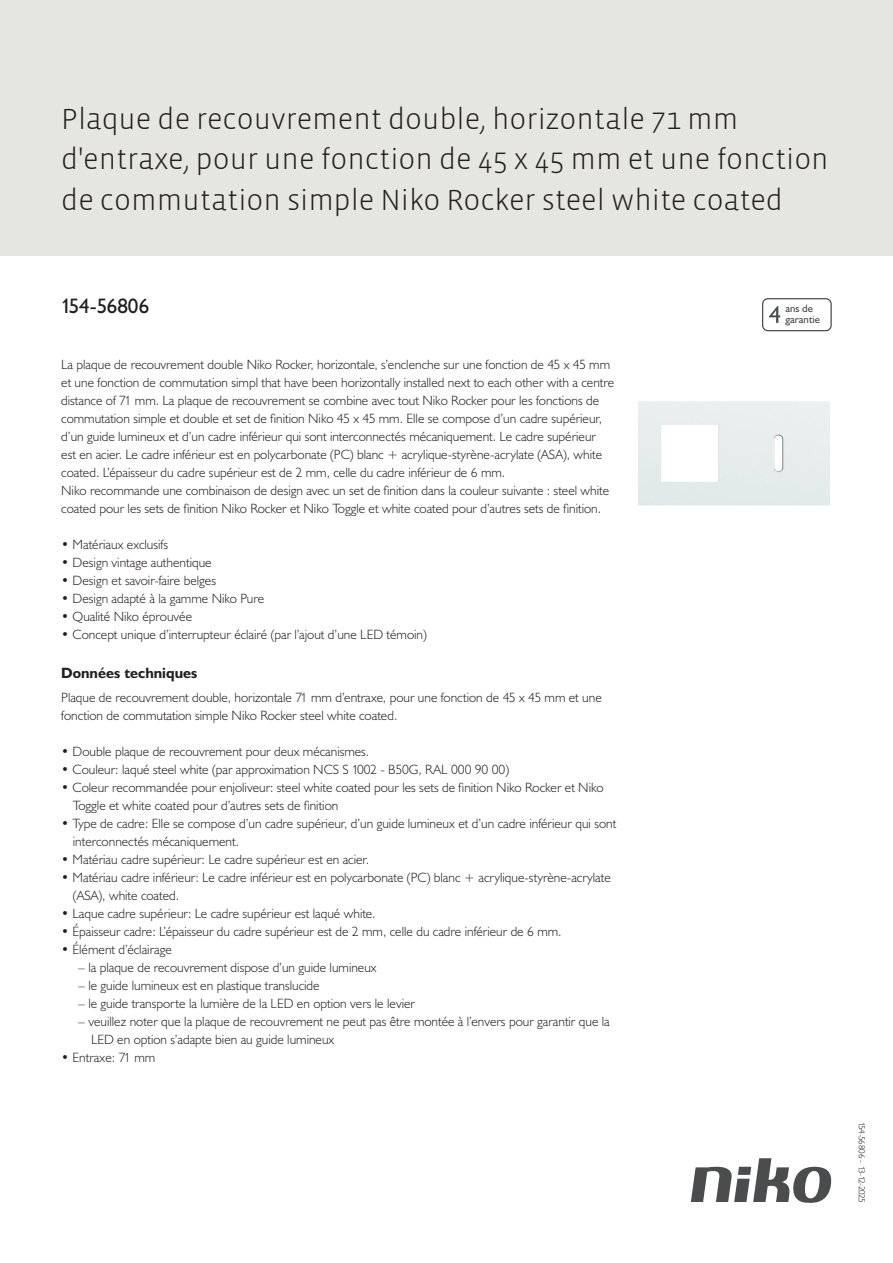
<style>
.page{position:relative;width:893px;height:1263px;background:#fff}
.page>*{position:absolute;margin:0;border:0;box-sizing:border-box;transform-origin:0 0}
.Title_datasheets{font:300 30px/40.8px "Vista Sans";color:#231f20}
.Article_number{font:21px "Humanist 521 BT";letter-spacing:-.01em;color:#231f20}
.Titles_parts{font:700 15px "Humanist 521 BT";color:#231f20}
.Platte_tekst_CAB{font:300 13.5px/18px "Humanist 521 BT";color:#231f20}
.USP_Bullets{font:300 13.5px/18px "Humanist 521 BT";color:#231f20}
.USP_Bullets_level_2{font:300 13.5px/18px "Humanist 521 BT";color:#231f20}
.t1{font:10.8px/10.8px "Humanist 521 BT";color:#4b4c4d}
.Revision{font:300 9px "Humanist 521 BT";letter-spacing:-.03em;color:#231f20}
</style>
<div class="page">
<svg style="left:691px;top:1158px;width:141px;height:45px"></svg>
<div style="left:0;top:0;width:893px;height:255px;background:#e6e6e0"></div>
<svg style="left:762px;top:298px;width:70px;height:33px"></svg>
<img style="left:638px;top:401px;width:192px;height:105px">
<p class="Title_datasheets" style="left:61px;top:99px;width:769px">Plaque de recouvrement double, horizontale 71 mm d'entraxe, pour une fonction de 45 x 45 mm et une fonction de commutation simple Niko Rocker steel white coated</p>
<p class="Article_number" style="left:61px;top:293px;width:90px">154-56806</p>
<p class="t1" style="left:785px;top:303px;width:36px">ans de garantie</p>
<p class="Platte_tekst_CAB" style="left:61px;top:355px;width:554px">La plaque de recouvrement double Niko Rocker, horizontale, s’enclenche sur une fonction de 45 x 45 mm et une fonction de commutation simpl that have been horizontally installed next to each other with a centre distance of 71 mm. La plaque de recouvrement se combine avec tout Niko Rocker pour les fonctions de commutation simple et double et set de finition Niko 45 x 45 mm. Elle se compose d’un cadre supérieur, d’un guide lumineux et d’un cadre inférieur qui sont interconnectés mécaniquement. Le cadre supérieur<br>est en acier. Le cadre inférieur est en polycarbonate (PC) blanc + acrylique-styrène-acrylate (ASA), white coated. L’épaisseur du cadre supérieur est de 2 mm, celle du cadre inférieur de 6 mm.<br>Niko recommande une combinaison de design avec un set de finition dans la couleur suivante : steel white coated pour les sets de finition Niko Rocker et Niko Toggle et white coated pour d’autres sets de finition.</p>
<p class="USP_Bullets" style="left:61px;top:535px;width:108px">• Matériaux exclusifs</p>
<p class="USP_Bullets" style="left:61px;top:553px;width:152px">• Design vintage authentique</p>
<p class="USP_Bullets" style="left:61px;top:571px;width:156px">• Design et savoir-faire belges</p>
<p class="USP_Bullets" style="left:61px;top:589px;width:204px">• Design adapté à la gamme Niko Pure</p>
<p class="USP_Bullets" style="left:61px;top:607px;width:132px">• Qualité Niko éprouvée</p>
<p class="USP_Bullets" style="left:61px;top:625px;width:367px">• Concept unique d’interrupteur éclairé (par l’ajout d’une LED témoin)</p>
<p class="Titles_parts" style="left:61px;top:663px;width:138px">Données techniques</p>
<p class="Platte_tekst_CAB" style="left:61px;top:688px;width:542px">Plaque de recouvrement double, horizontale 71 mm d’entraxe, pour une fonction de 45 x 45 mm et une fonction de commutation simple Niko Rocker steel white coated.</p>
<p class="USP_Bullets" style="left:61px;top:742px;width:310px">• Double plaque de recouvrement pour deux mécanismes.</p>
<p class="USP_Bullets" style="left:61px;top:760px;width:449px">• Couleur: laqué steel white (par approximation NCS S 1002 - B50G, RAL 000 90 00)</p>
<p class="USP_Bullets" style="left:73px;top:778px;width:532px;text-indent:-12px">• Coleur recommandée pour enjoliveur: steel white coated pour les sets de finition Niko Rocker et Niko<br>Toggle et white coated pour d’autres sets de finition</p>
<p class="USP_Bullets" style="left:73px;top:814px;width:545px;text-indent:-12px">• Type de cadre: Elle se compose d’un cadre supérieur, d’un guide lumineux et d’un cadre inférieur qui sont interconnectés mécaniquement.</p>
<p class="USP_Bullets" style="left:61px;top:850px;width:309px">• Matériau cadre supérieur: Le cadre supérieur est en acier.</p>
<p class="USP_Bullets" style="left:73px;top:868px;width:539px;text-indent:-12px">• Matériau cadre inférieur: Le cadre inférieur est en polycarbonate (PC) blanc + acrylique-styrène-acrylate (ASA), white coated.</p>
<p class="USP_Bullets" style="left:61px;top:904px;width:316px">• Laque cadre supérieur: Le cadre supérieur est laqué white.</p>
<p class="USP_Bullets" style="left:61px;top:922px;width:502px">• Épaisseur cadre: L’épaisseur du cadre supérieur est de 2 mm, celle du cadre inférieur de 6 mm.</p>
<p class="USP_Bullets" style="left:61px;top:940px;width:112px">• Élément d’éclairage</p>
<p class="USP_Bullets_level_2" style="left:78px;top:958px;width:300px">– la plaque de recouvrement dispose d’un guide lumineux</p>
<p class="USP_Bullets_level_2" style="left:78px;top:976px;width:243px">– le guide lumineux est en plastique translucide</p>
<p class="USP_Bullets_level_2" style="left:78px;top:994px;width:338px">– le guide transporte la lumière de la LED en option vers le levier</p>
<p class="USP_Bullets_level_2" style="left:91px;top:1012px;width:520px;text-indent:-13px">– veuillez noter que la plaque de recouvrement ne peut pas être montée à l’envers pour garantir que la<br>LED en option s’adapte bien au guide lumineux</p>
<p class="USP_Bullets" style="left:61px;top:1048px;width:95px">• Entraxe: 71 mm</p>
<p class="Revision" style="left:868px;top:1121px;width:83px;rotate:90deg">154-56806 - 13-12-2025</p>
</div>
